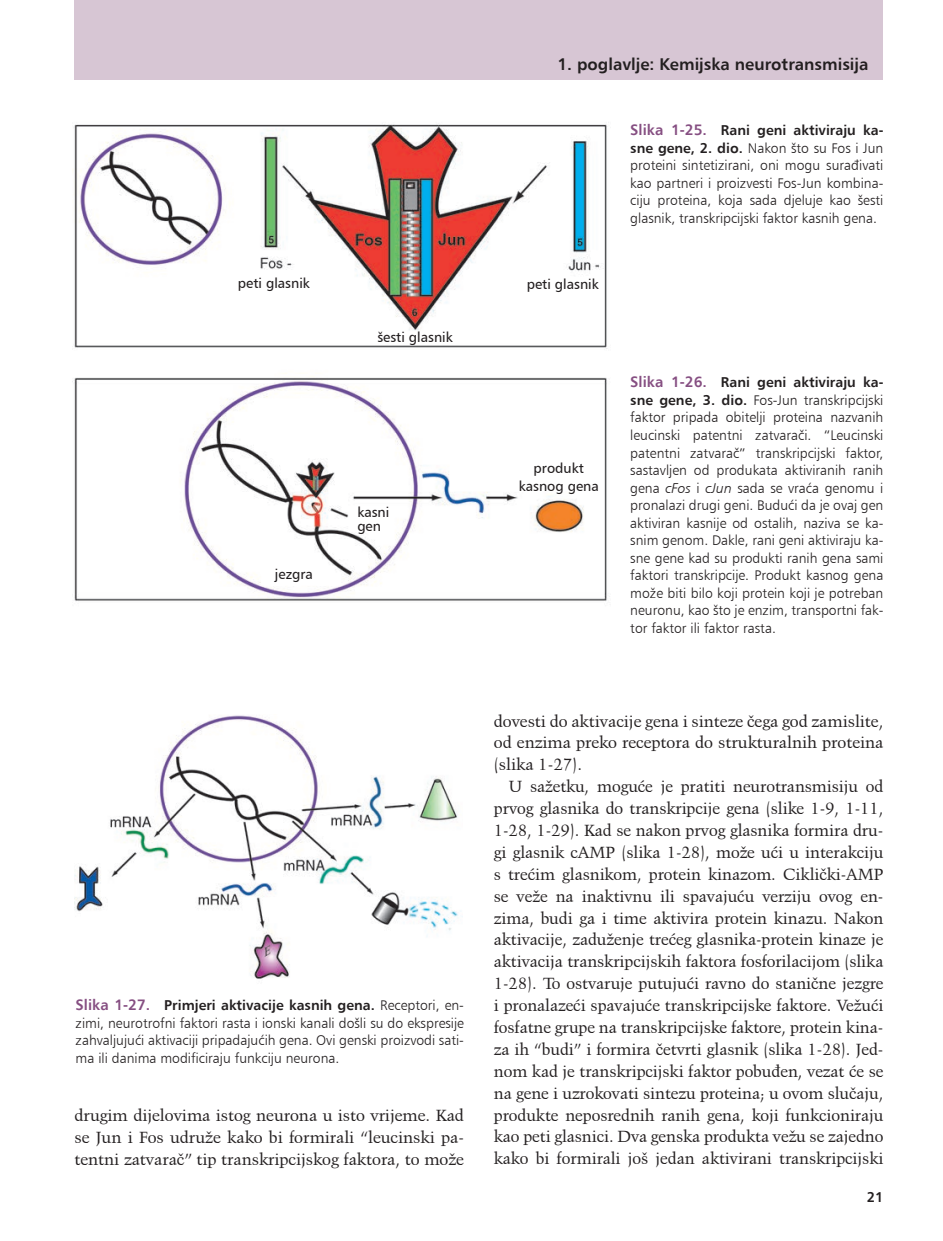
<style>
.page{position:relative;width:943px;height:1241px;background:#fff}
.page>*{position:absolute;margin:0;border:0;box-sizing:border-box;transform-origin:0 0}
.t1{font:16.62px "Humanist 777 BT Bold B";color:#231f20}
.t2{font:16.28px/21.9px "Kuenstler 480 BT";color:#231f20;text-align:justify}
.t3{font:14px/17.5px "Humanist 777 BT Light B";color:#231f20;text-align:justify}
.t4{font:14px "Humanist 777 BT Bold B";color:#231f20}
.t5{font:14px/14px "Humanist 777 BT Roman B";color:#231f20}
.s1{font-size:14.88px;color:#864f82}
.s2{font-family:"Humanist 777 BT Bold B"}
.s3{font-family:"Humanist 777 BT Light Italic B"}
.s4{font-family:"Humanist 777 BT Light B"}
</style>
<div class="page">
<div style="left:74px;top:0;width:809px;height:79px;background:#d7c6d4"></div>
<img style="left:73px;top:124px;width:537px;height:477px">
<img style="left:74px;top:715px;width:389px;height:264px">
<p class="t1" style="left:557px;top:53px;width:313px">1. poglavlje: Kemijska neurotransmisija</p>
<p class="t5" style="left:238px;top:275px;width:73px">peti glasnik</p>
<p class="t5" style="left:526px;top:277px;width:73px">peti glasnik</p>
<p class="t5" style="left:377px;top:329px;width:77px">šesti glasnik</p>
<p class="t5" style="left:275px;top:566px;width:39px">jezgra</p>
<p class="t5" style="left:357px;top:504px;width:34px">kasni gen</p>
<p class="t5" style="left:518px;top:459px;width:82px;line-height:17.5px;text-align:center">produkt kasnog gena</p>
<p class="t4" style="left:630px;top:122px;width:254px"><span class="s1">Slika 1-25.</span> Rani geni aktiviraju ka-</p>
<p class="t3" style="left:630px;top:139px;width:254px"><span class="s2">sne gene, 2. dio.</span> Nakon što su Fos i Jun proteini sintetizirani, oni mogu surađivati kao partneri i proizvesti Fos-Jun kombina&shy;ciju proteina, koja sada djeluje kao šesti glasnik, transkripcijski faktor kasnih gena.</p>
<p class="t4" style="left:630px;top:373px;width:254px"><span class="s1">Slika 1-26.</span> Rani geni aktiviraju ka-</p>
<p class="t3" style="left:630px;top:391px;width:254px"><span class="s2">sne gene, 3. dio.</span> Fos-Jun transkripcijski faktor pripada obitelji proteina nazvanih leucinski patentni zatvarači. “Leucinski patentni zatvarač” transkripcijski faktor, sastavljen od produkata aktiviranih ranih gena <span class="s3">cFos</span> i <span class="s3">cJun</span> sada se vraća genomu i pronalazi drugi geni. Budući da je ovaj gen aktiviran kasnije od ostalih, naziva se ka&shy;snim genom. Dakle, rani geni aktiviraju ka&shy;sne gene kad su produkti ranih gena sami faktori transkripcije. Produkt kasnog gena može biti bilo koji protein koji je potreban neuronu, kao što je enzim, transportni fak&shy;tor faktor ili faktor rasta.</p>
<p class="t4" style="left:76px;top:996px;width:390px"><span class="s1">Slika 1-27.</span> Primjeri aktivacije kasnih gena. <span class="s4">Receptori, en-</span></p>
<p class="t3" style="left:76px;top:1013px;width:390px">zimi, neurotrofni faktori rasta i ionski kanali došli su do ekspresije zahvaljujući aktivaciji pripadajućih gena. Ovi genski proizvodi sati&shy;ma ili danima modificiraju funkciju neurona.</p>
<p class="t2" style="left:74px;top:1104px;width:391px">drugim dijelovima istog neurona u isto vrijeme. Kad se Jun i Fos udruže kako bi formirali “leucinski pa&shy;tentni zatvarač” tip transkripcijskog faktora, to može</p>
<p class="t2" style="left:494px;top:709px;width:391px">dovesti do aktivacije gena i sinteze čega god zamislite, od enzima preko receptora do strukturalnih proteina (slika 1-27).</p>
<p class="t2" style="left:494px;top:775px;width:391px;text-indent:15px">U sažetku, moguće je pratiti neurotransmisiju od prvog glasnika do transkripcije gena (slike 1-9, 1-11, 1-28, 1-29). Kad se nakon prvog glasnika formira dru&shy;gi glasnik cAMP (slika 1-28), može ući u interakciju s trećim glasnikom, protein kinazom. Ciklički-AMP se veže na inaktivnu ili spavajuću verziju ovog en&shy;zima, budi ga i time aktivira protein kinazu. Nakon aktivacije, zaduženje trećeg glasnika-protein kinaze je aktivacija transkripcijskih faktora fosforilacijom (slika 1-28). To ostvaruje putujući ravno do stanične jezgre i pronalazeći spavajuće transkripcijske faktore. Vežući fosfatne grupe na transkripcijske faktore, protein kina&shy;za ih “budi” i formira četvrti glasnik (slika 1-28). Jed&shy;nom kad je transkripcijski faktor pobuđen, vezat će se na gene i uzrokovati sintezu proteina; u ovom slučaju, produkte neposrednih ranih gena, koji funkcioniraju kao peti glasnici. Dva genska produkta vežu se zajedno kako bi formirali još jedan aktivirani transkripcijski</p>
<p class="t4" style="left:866px;top:1187px;width:18px">21</p>
</div>
